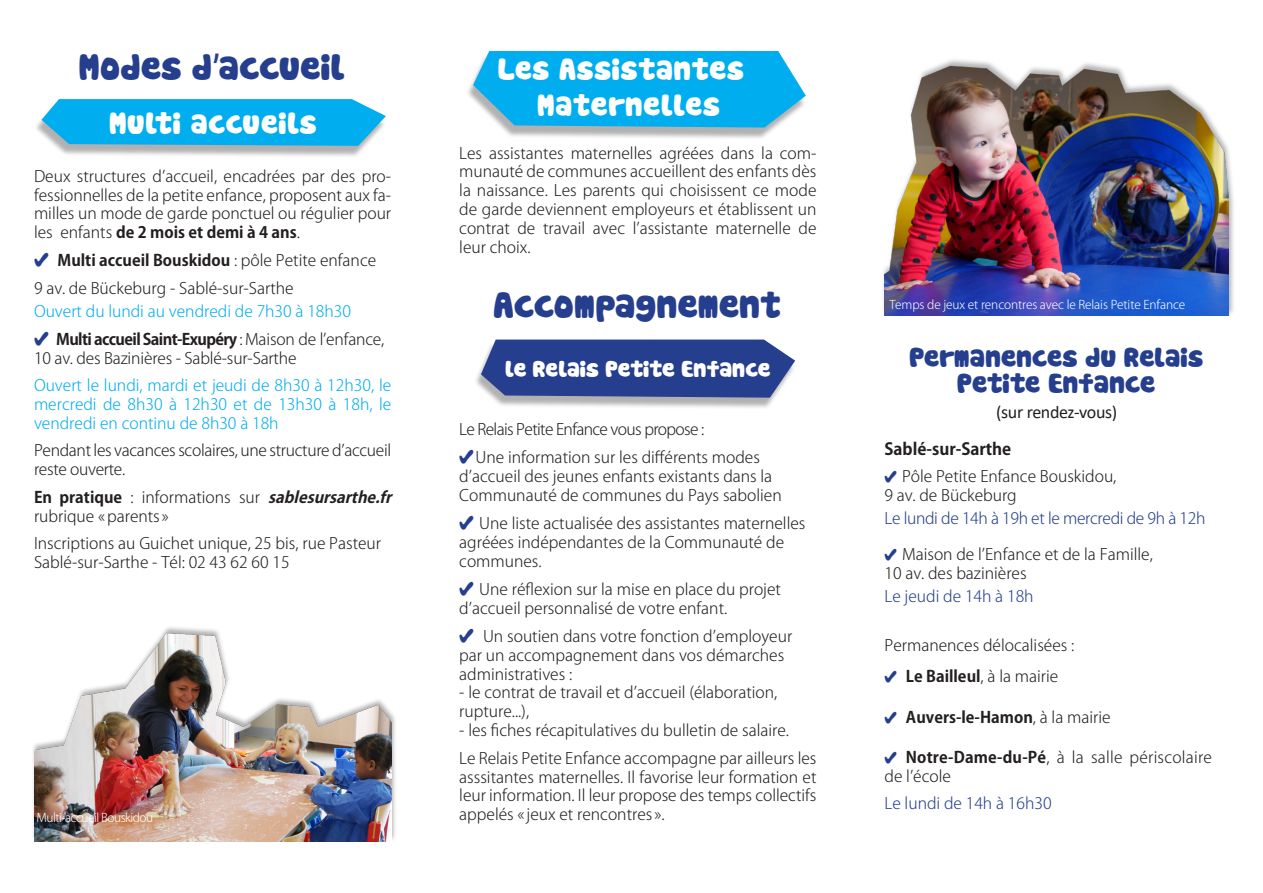
<style>
.page{position:relative;width:1263px;height:893px;background:#fff}
.page>*{position:absolute;margin:0;border:0;box-sizing:border-box;transform-origin:0 0}
.texte{font:36px "Cookies";letter-spacing:-.02em;color:#253f8e}
.t1{font:30px "Cookies";color:#fff}
.texte-2{font:27px/25.5px "Cookies";letter-spacing:-.02em;color:#253f8e;text-align:center}
.t2{font:22.5px "Cookies";letter-spacing:-.02em;color:#fff}
._03-texte-infos-prat{font:18px "Calibri";letter-spacing:-.02em;color:#231f20}
._00-texte{font:700 16.5px "Koz Go Pro";color:#231f20}
.texte-3{font:300 15.75px/18.9px "Koz Go Pro";color:#231f20}
.texte-4{font:300 15.75px/18.9px "Koz Go Pro";color:#00aeef;text-align:justify}
._00-texte-2{font:300 15.75px/18.9px "Koz Go Pro";color:#231f20}
.texte-5{font:300 15.75px/18.9px "Koz Go Pro";letter-spacing:-.02em;color:#231f20}
._00-texte-3{font:700 15.75px "Koz Go Pro";color:#231f20}
.texte-6{font:700 15.75px "Koz Go Pro";color:#231f20}
._00-texte-4{font:300 15.75px "Koz Go Pro";letter-spacing:-.02em;color:#253f8e}
._00-texte-5{font:300 15.75px "Koz Go Pro";color:#253f8e}
.texte-7{font:300 15.75px "Koz Go Pro";letter-spacing:-.04em;color:#231f20}
.texte-8{font:300 12px "Koz Go Pro";letter-spacing:-.01em;color:#fff}
.texte-9{font:300 12px "Koz Go Pro";letter-spacing:-.04em;color:#fff}
.s1{font-family:"Acumin Variable Concept"}
.s2{font-weight:700}
.s3{font-family:"Distro II Bats";font-weight:400;font-size:19.5px;color:#253f8e}
.s4{font-weight:300}
.s5{font-weight:700;font-style:italic}
.s6{font-family:"Distro II Bats";font-weight:400;font-size:16.5px;color:#253f8e}
</style>
<div class="page">
<div style="left:34px;top:102px;width:352px;height:56px;background:#231f20;opacity:.35"></div>
<svg style="left:41px;top:99px;width:345px;height:47px;background:#16b2ed"></svg>
<div style="left:465px;top:54px;width:341px;height:86px;background:#231f20;opacity:.35"></div>
<svg style="left:473px;top:51px;width:333px;height:77px;background:#19b3ed"></svg>
<div style="left:31px;top:625px;width:367px;height:218px;background:#231f20;opacity:.35"></div>
<img style="left:34px;top:629px;width:357px;height:213px">
<div style="left:881px;top:57px;width:355px;height:260px;background:#231f20;opacity:.35"></div>
<img style="left:884px;top:58px;width:345px;height:258px">
<div style="left:473px;top:343px;width:323px;height:67px;background:#231f20;opacity:.35"></div>
<svg style="left:481px;top:340px;width:314px;height:58px;background:#364e95"></svg>
<p class="texte" style="left:79px;top:51px;width:268px">Modes d<span class="s1">’</span>accueil</p>
<p class="t1" style="left:110px;top:110px;width:209px">Multi accueils</p>
<p class="texte-3" style="left:34px;top:166px;width:359px;text-align:justify">Deux structures d’accueil, encadrées par des pro&shy;fessionnelles de la petite enfance, proposent aux fa&shy;milles un mode de garde ponctuel ou régulier pour les enfants <span class="s2">de 2 mois et demi à 4 ans</span>.</p>
<p class="texte-6" style="left:34px;top:250px;width:344px"><span class="s3">|</span> Multi accueil Bouskidou <span class="s4">: pôle Petite enfance</span></p>
<p class="texte-3" style="left:34px;top:279px;width:261px">9 av. de Bückeburg - Sablé-sur-Sarthe</p>
<p class="texte-4" style="left:34px;top:302px;width:319px">Ouvert du lundi au vendredi de 7h30 à 18h30</p>
<p class="texte-3" style="left:34px;top:330px;width:352px"><span class="s3">|</span> <span class="s2">Multi accueil Saint-Exupéry</span> : Maison de l’enfance,<br>10 av. des Bazinières - Sablé-sur-Sarthe</p>
<p class="texte-4" style="left:34px;top:376px;width:359px">Ouvert le lundi, mardi et jeudi de 8h30 à 12h30, le mercredi de 8h30 à 12h30 et de 13h30 à 18h, le vendredi en continu de 8h30 à 18h</p>
<p class="texte-5" style="left:34px;top:441px;width:359px">Pendant les vacances scolaires, une structure d’accueil reste ouverte.</p>
<p class="texte-3" style="left:34px;top:488px;width:364px"><span class="s2">En pratique</span> : informations sur <span class="s5">sablesursarthe.fr </span>rubrique «parents »</p>
<p class="texte-3" style="left:34px;top:534px;width:349px">Inscriptions au Guichet unique, 25 bis, rue Pasteur</p>
<p class="texte-3" style="left:34px;top:553px;width:257px">Sablé-sur-Sarthe - Tél: 02 43 62 60 15</p>
<p class="texte-9" style="left:37px;top:810px;width:118px">Multi-accueil Bouskidou</p>
<p class="t1" style="left:499px;top:56px;width:248px">Les Assistantes</p>
<p class="t1" style="left:538px;top:92px;width:185px">Maternelles</p>
<p class="texte-3" style="left:459px;top:143px;width:359px;text-align:justify">Les assistantes maternelles agréées dans la com&shy;munauté de communes accueillent des enfants dès la naissance. Les parents qui choisissent ce mode de garde deviennent employeurs et établissent un contrat de travail avec l’assistante maternelle de leur choix.</p>
<p class="texte" style="left:494px;top:289px;width:290px">Accompagnement</p>
<p class="t2" style="left:505px;top:359px;width:267px">le Relais Petite Enfance</p>
<p class="texte-7" style="left:459px;top:419px;width:247px">Le Relais Petite Enfance vous propose :</p>
<p class="texte-3" style="left:459px;top:448px;width:324px"><span class="s3">|</span>Une information sur les différents modes d’accueil des jeunes enfants existants dans la<br>Communauté de communes du Pays sabolien</p>
<p class="texte-3" style="left:459px;top:514px;width:348px"><span class="s3">|</span> Une liste actualisée des assistantes maternelles agréées indépendantes de la Communauté de communes.</p>
<p class="texte-3" style="left:459px;top:580px;width:323px"><span class="s3">|</span> Une réflexion sur la mise en place du projet d’accueil personnalisé de votre enfant.</p>
<p class="texte-3" style="left:459px;top:627px;width:334px"><span class="s3">|</span> Un soutien dans votre fonction d’employeur par un accompagnement dans vos démarches administratives :</p>
<p class="texte-3" style="left:459px;top:683px;width:320px">- le contrat de travail et d’accueil (élaboration, rupture...),</p>
<p class="texte-3" style="left:459px;top:721px;width:331px">- les fiches récapitulatives du bulletin de salaire.</p>
<p class="texte-3" style="left:459px;top:748px;width:359px;text-align:justify">Le Relais Petite Enfance accompagne par ailleurs les asssitantes maternelles. Il favorise leur formation et leur information. Il leur propose des temps collectifs appelés « jeux et rencontres ».</p>
<p class="texte-8" style="left:889px;top:297px;width:297px">Temps de jeux et rencontres avec le Relais Petite Enfance</p>
<p class="texte-2" style="left:909px;top:345px;width:296px">Permanences du Relais<br>Petite Enfance</p>
<p class="_03-texte-infos-prat" style="left:996px;top:400px;width:123px">(sur rendez-vous)</p>
<p class="_00-texte" style="left:884px;top:438px;width:128px">Sablé-sur-Sarthe</p>
<p class="texte-3" style="left:884px;top:467px;width:233px"><span class="s6">|</span> Pôle Petite Enfance Bouskidou,<br>9 av. de Bückeburg</p>
<p class="_00-texte-4" style="left:884px;top:508px;width:322px">Le lundi de 14h à 19h et le mercredi de 9h à 12h</p>
<p class="_00-texte-2" style="left:884px;top:545px;width:270px"><span class="s6">|</span> Maison de l’Enfance et de la Famille,<br>10 av. des bazinières</p>
<p class="_00-texte-5" style="left:884px;top:586px;width:151px">Le jeudi de 14h à 18h</p>
<p class="_00-texte-2" style="left:884px;top:636px;width:191px">Permanences délocalisées :</p>
<p class="_00-texte-3" style="left:884px;top:666px;width:175px"><span class="s6">|</span> Le Bailleul<span class="s4">, à la mairie</span></p>
<p class="_00-texte-3" style="left:884px;top:707px;width:228px"><span class="s6">|</span> Auvers-le-Hamon<span class="s4">, à la mairie</span></p>
<p class="_00-texte-2" style="left:884px;top:748px;width:329px"><span class="s6">|</span> <span class="s2">Notre-Dame-du-Pé</span>, à la salle périscolaire de l’école</p>
<p class="_00-texte-5" style="left:884px;top:793px;width:169px">Le lundi de 14h à 16h30</p>
</div>
